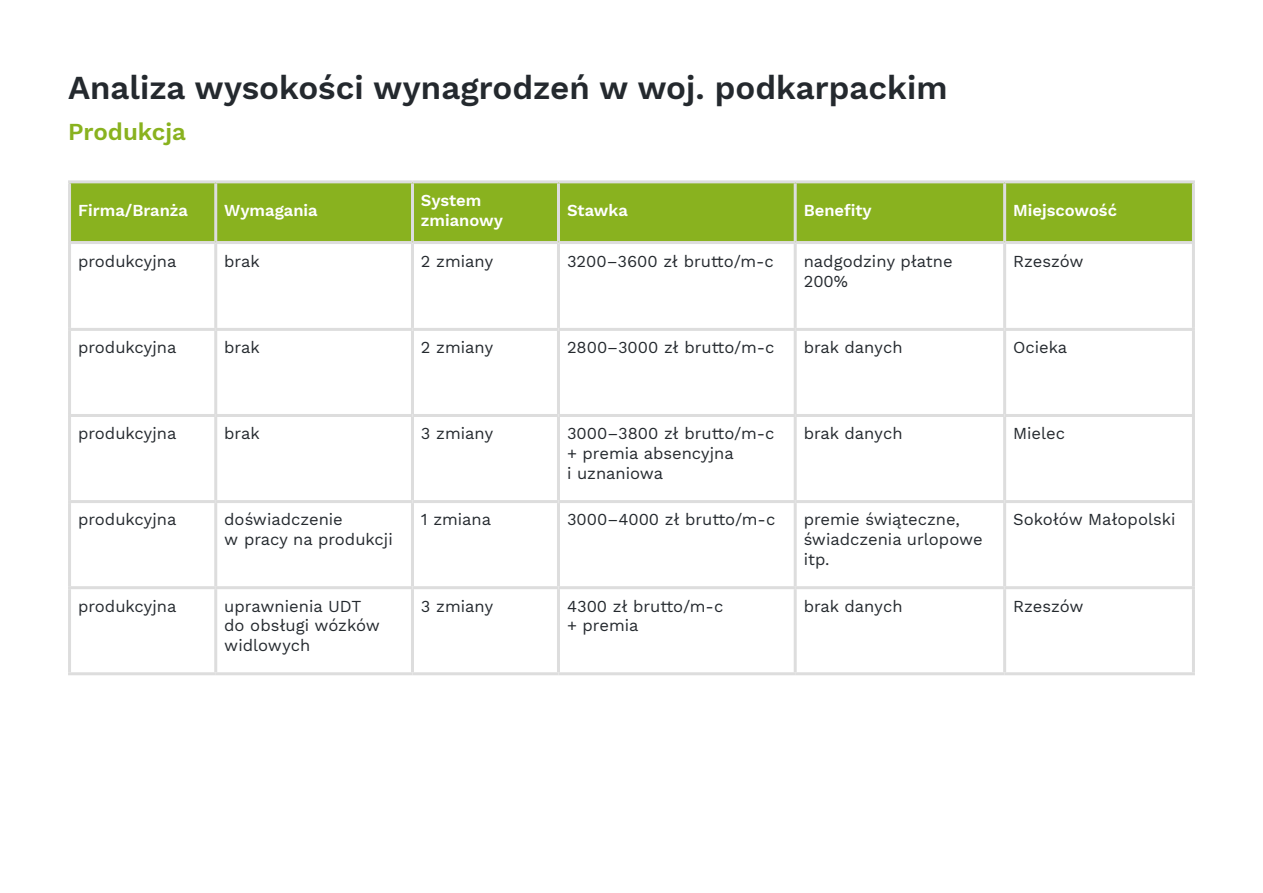
<style>
.page{position:relative;width:1263px;height:893px;background:#fff}
.page>*{position:absolute;margin:0;border:0;box-sizing:border-box;transform-origin:0 0}
.t1{font:600 33px "Work Sans";color:#24292e}
.t2{font:600 24px "Work Sans";color:#89b21f}
.t3{font:16.5px/19.8px "Work Sans";color:#24292e}
.t4{font:600 16.5px/19.8px "Work Sans";color:#fff}
</style>
<div class="page">
<div style="left:71px;top:183px;width:1121px;height:58px;background:#89b21f"></div>
<hr style="left:68px;top:180px;width:148px;height:3px;background:#ddd">
<hr style="left:68px;top:183px;width:3px;height:58px;background:#ddd">
<hr style="left:216px;top:180px;width:196px;height:3px;background:#ddd">
<hr style="left:214px;top:183px;width:3px;height:58px;background:#ddd">
<hr style="left:412px;top:180px;width:146px;height:3px;background:#ddd">
<hr style="left:411px;top:183px;width:3px;height:58px;background:#ddd">
<hr style="left:558px;top:180px;width:237px;height:3px;background:#ddd">
<hr style="left:557px;top:183px;width:3px;height:58px;background:#ddd">
<hr style="left:795px;top:180px;width:210px;height:3px;background:#ddd">
<hr style="left:794px;top:183px;width:3px;height:58px;background:#ddd">
<hr style="left:1005px;top:180px;width:190px;height:3px;background:#ddd">
<hr style="left:1003px;top:183px;width:3px;height:58px;background:#ddd">
<hr style="left:1192px;top:183px;width:3px;height:58px;background:#ddd">
<hr style="left:68px;top:241px;width:148px;height:3px;background:#ddd">
<hr style="left:68px;top:244px;width:3px;height:84px;background:#ddd">
<hr style="left:216px;top:241px;width:196px;height:3px;background:#ddd">
<hr style="left:214px;top:244px;width:3px;height:84px;background:#ddd">
<hr style="left:412px;top:241px;width:146px;height:3px;background:#ddd">
<hr style="left:411px;top:244px;width:3px;height:84px;background:#ddd">
<hr style="left:558px;top:241px;width:237px;height:3px;background:#ddd">
<hr style="left:557px;top:244px;width:3px;height:84px;background:#ddd">
<hr style="left:795px;top:241px;width:210px;height:3px;background:#ddd">
<hr style="left:794px;top:244px;width:3px;height:84px;background:#ddd">
<hr style="left:1005px;top:241px;width:190px;height:3px;background:#ddd">
<hr style="left:1003px;top:244px;width:3px;height:84px;background:#ddd">
<hr style="left:1192px;top:244px;width:3px;height:84px;background:#ddd">
<hr style="left:68px;top:328px;width:148px;height:3px;background:#ddd">
<hr style="left:68px;top:331px;width:3px;height:83px;background:#ddd">
<hr style="left:216px;top:328px;width:196px;height:3px;background:#ddd">
<hr style="left:214px;top:331px;width:3px;height:83px;background:#ddd">
<hr style="left:412px;top:328px;width:146px;height:3px;background:#ddd">
<hr style="left:411px;top:331px;width:3px;height:83px;background:#ddd">
<hr style="left:558px;top:328px;width:237px;height:3px;background:#ddd">
<hr style="left:557px;top:331px;width:3px;height:83px;background:#ddd">
<hr style="left:795px;top:328px;width:210px;height:3px;background:#ddd">
<hr style="left:794px;top:331px;width:3px;height:83px;background:#ddd">
<hr style="left:1005px;top:328px;width:190px;height:3px;background:#ddd">
<hr style="left:1003px;top:331px;width:3px;height:83px;background:#ddd">
<hr style="left:1192px;top:331px;width:3px;height:83px;background:#ddd">
<hr style="left:68px;top:414px;width:148px;height:3px;background:#ddd">
<hr style="left:68px;top:417px;width:3px;height:83px;background:#ddd">
<hr style="left:216px;top:414px;width:196px;height:3px;background:#ddd">
<hr style="left:214px;top:417px;width:3px;height:83px;background:#ddd">
<hr style="left:412px;top:414px;width:146px;height:3px;background:#ddd">
<hr style="left:411px;top:417px;width:3px;height:83px;background:#ddd">
<hr style="left:558px;top:414px;width:237px;height:3px;background:#ddd">
<hr style="left:557px;top:417px;width:3px;height:83px;background:#ddd">
<hr style="left:795px;top:414px;width:210px;height:3px;background:#ddd">
<hr style="left:794px;top:417px;width:3px;height:83px;background:#ddd">
<hr style="left:1005px;top:414px;width:190px;height:3px;background:#ddd">
<hr style="left:1003px;top:417px;width:3px;height:83px;background:#ddd">
<hr style="left:1192px;top:417px;width:3px;height:83px;background:#ddd">
<hr style="left:68px;top:500px;width:148px;height:3px;background:#ddd">
<hr style="left:68px;top:503px;width:3px;height:83px;background:#ddd">
<hr style="left:216px;top:500px;width:196px;height:3px;background:#ddd">
<hr style="left:214px;top:503px;width:3px;height:83px;background:#ddd">
<hr style="left:412px;top:500px;width:146px;height:3px;background:#ddd">
<hr style="left:411px;top:503px;width:3px;height:83px;background:#ddd">
<hr style="left:558px;top:500px;width:237px;height:3px;background:#ddd">
<hr style="left:557px;top:503px;width:3px;height:83px;background:#ddd">
<hr style="left:795px;top:500px;width:210px;height:3px;background:#ddd">
<hr style="left:794px;top:503px;width:3px;height:83px;background:#ddd">
<hr style="left:1005px;top:500px;width:190px;height:3px;background:#ddd">
<hr style="left:1003px;top:503px;width:3px;height:83px;background:#ddd">
<hr style="left:1192px;top:503px;width:3px;height:83px;background:#ddd">
<hr style="left:68px;top:586px;width:148px;height:3px;background:#ddd">
<hr style="left:68px;top:589px;width:3px;height:83px;background:#ddd">
<hr style="left:216px;top:586px;width:196px;height:3px;background:#ddd">
<hr style="left:214px;top:589px;width:3px;height:83px;background:#ddd">
<hr style="left:412px;top:586px;width:146px;height:3px;background:#ddd">
<hr style="left:411px;top:589px;width:3px;height:83px;background:#ddd">
<hr style="left:558px;top:586px;width:237px;height:3px;background:#ddd">
<hr style="left:557px;top:589px;width:3px;height:83px;background:#ddd">
<hr style="left:795px;top:586px;width:210px;height:3px;background:#ddd">
<hr style="left:794px;top:589px;width:3px;height:83px;background:#ddd">
<hr style="left:1005px;top:586px;width:190px;height:3px;background:#ddd">
<hr style="left:1003px;top:589px;width:3px;height:83px;background:#ddd">
<hr style="left:1192px;top:589px;width:3px;height:83px;background:#ddd">
<hr style="left:68px;top:672px;width:148px;height:3px;background:#ddd">
<hr style="left:216px;top:672px;width:196px;height:3px;background:#ddd">
<hr style="left:412px;top:672px;width:146px;height:3px;background:#ddd">
<hr style="left:558px;top:672px;width:237px;height:3px;background:#ddd">
<hr style="left:795px;top:672px;width:210px;height:3px;background:#ddd">
<hr style="left:1005px;top:672px;width:190px;height:3px;background:#ddd">
<h1 class="t1" style="left:68px;top:68px;width:881px">Analiza wysokości wynagrodzeń w woj. podkarpackim</h1>
<h2 class="t2" style="left:68px;top:118px;width:119px">Produkcja</h2>
<p class="t4" style="left:78px;top:201px;width:111px">Firma/Branża</p>
<p class="t4" style="left:224px;top:201px;width:95px">Wymagania</p>
<p class="t4" style="left:421px;top:191px;width:84px">System zmianowy</p>
<p class="t4" style="left:567px;top:201px;width:62px">Stawka</p>
<p class="t4" style="left:804px;top:201px;width:70px">Benefity</p>
<p class="t4" style="left:1013px;top:201px;width:105px">Miejscowość</p>
<p class="t3" style="left:78px;top:252px;width:100px">produkcyjna</p>
<p class="t3" style="left:224px;top:252px;width:37px">brak</p>
<p class="t3" style="left:421px;top:252px;width:74px">2 zmiany</p>
<p class="t3" style="left:567px;top:252px;width:208px">3200–3600 zł brutto/m-c</p>
<p class="t3" style="left:804px;top:252px;width:150px">nadgodziny płatne<br>200%</p>
<p class="t3" style="left:1013px;top:252px;width:72px">Rzeszów</p>
<p class="t3" style="left:78px;top:338px;width:100px">produkcyjna</p>
<p class="t3" style="left:224px;top:338px;width:37px">brak</p>
<p class="t3" style="left:421px;top:338px;width:74px">2 zmiany</p>
<p class="t3" style="left:567px;top:338px;width:209px">2800–3000 zł brutto/m-c</p>
<p class="t3" style="left:804px;top:338px;width:100px">brak danych</p>
<p class="t3" style="left:1013px;top:338px;width:56px">Ocieka</p>
<p class="t3" style="left:78px;top:425px;width:100px">produkcyjna</p>
<p class="t3" style="left:224px;top:425px;width:37px">brak</p>
<p class="t3" style="left:421px;top:425px;width:74px">3 zmiany</p>
<p class="t3" style="left:567px;top:425px;width:209px">3000–3800 zł brutto/m-c + premia absencyjna<br>i uznaniowa</p>
<p class="t3" style="left:804px;top:425px;width:100px">brak danych</p>
<p class="t3" style="left:1013px;top:425px;width:54px">Mielec</p>
<p class="t3" style="left:78px;top:511px;width:100px">produkcyjna</p>
<p class="t3" style="left:224px;top:511px;width:170px">doświadczenie<br>w pracy na produkcji</p>
<p class="t3" style="left:421px;top:511px;width:72px">1 zmiana</p>
<p class="t3" style="left:567px;top:511px;width:210px">3000–4000 zł brutto/m-c</p>
<p class="t3" style="left:804px;top:511px;width:180px">premie świąteczne, świadczenia urlopowe itp.</p>
<p class="t3" style="left:1013px;top:511px;width:164px">Sokołów Małopolski</p>
<p class="t3" style="left:78px;top:597px;width:100px">produkcyjna</p>
<p class="t3" style="left:224px;top:597px;width:157px">uprawnienia UDT do obsługi wózków widlowych</p>
<p class="t3" style="left:421px;top:597px;width:74px">3 zmiany</p>
<p class="t3" style="left:567px;top:597px;width:158px">4300 zł brutto/m-c + premia</p>
<p class="t3" style="left:804px;top:597px;width:100px">brak danych</p>
<p class="t3" style="left:1013px;top:597px;width:72px">Rzeszów</p>
</div>
